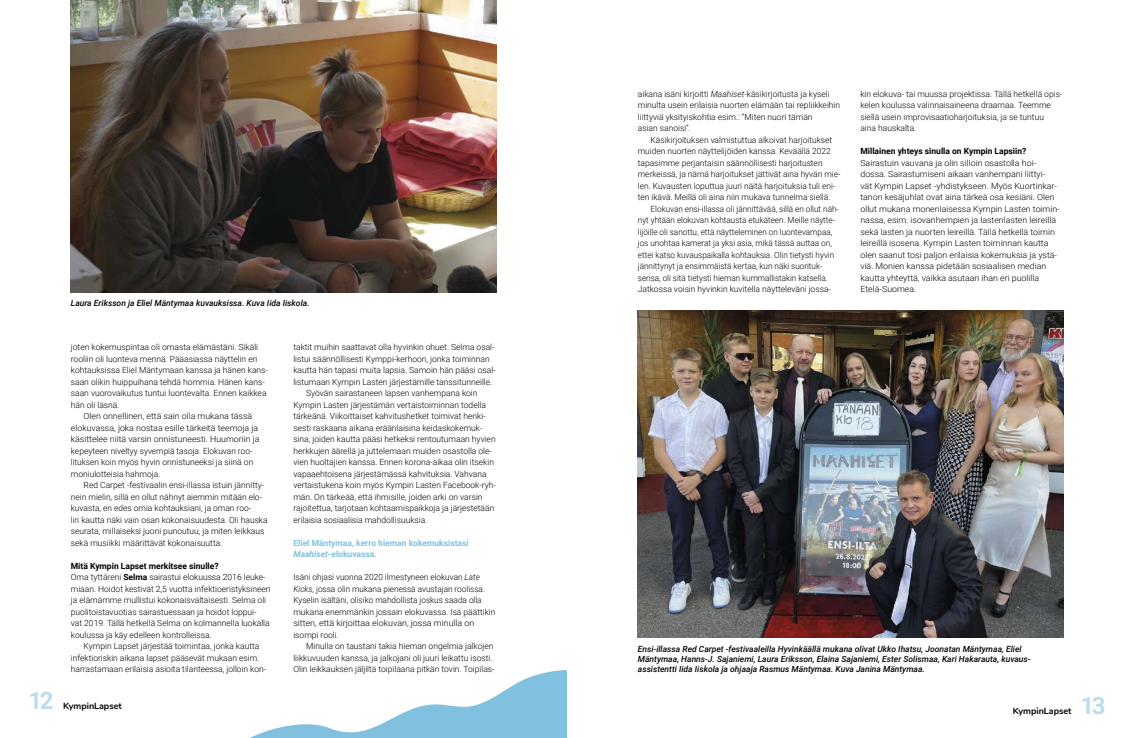
<style>
.page{position:relative;width:1134px;height:738px;background:#fff}
.page>*{position:absolute;margin:0;border:0;box-sizing:border-box;transform-origin:0 0}
.t1{font:700 24px "Roboto";color:#bdddec}
.t2{font:700 9px "Nunito";color:#000}
.t3{font:300 8.5px/11.5px "Roboto";color:#000}
.t4{font:300 8.5px/11.5px "Roboto";color:#000;scale:1.04 1}
.t5{font:300 8.5px/11.5px "Roboto";color:#000;scale:.96 1}
.t6{font:italic 500 8.5px/10px "Roboto";color:#000}
.t7{font:700 8.5px/11.5px "Roboto";color:#82c0df}
.t8{font:700 8.5px "Roboto";color:#000}
.s1{font-weight:700}
.s2{font-style:italic}
</style>
<div class="page">
<img style="left:71px;top:0;width:425px;height:292px">
<img style="left:638px;top:310px;width:425px;height:326px">
<svg style="left:250px;top:670px;width:317px;height:68px"></svg>
<p class="t6" style="left:71px;top:297px;width:240px">Laura Eriksson ja Eliel Mäntymaa kuvauksissa. Kuva Iida Iiskola.</p>
<p class="t3" style="left:71px;top:340px;width:189px">joten kokemuspintaa oli omasta elämästäni. Sikäli</p>
<p class="t3" style="left:71px;top:352px;width:188px">rooliin oli luonteva mennä. Pääasiassa näyttelin eri</p>
<p class="t3" style="left:71px;top:363px;width:199px">kohtauksissa Eliel Mäntymaan kanssa ja hänen kans-</p>
<p class="t3" style="left:71px;top:375px;width:195px">saan olikin huippuihana tehdä hommia. Hänen kans-</p>
<p class="t3" style="left:71px;top:386px;width:197px">saan vuorovaikutus tuntui luontevalta. Ennen kaikkea</p>
<p class="t3" style="left:71px;top:398px;width:50px">hän oli läsnä.</p>
<p class="t4" style="left:84px;top:409px;width:164px">Olen onnellinen, että sain olla mukana tässä</p>
<p class="t4" style="left:71px;top:421px;width:182px">elokuvassa, joka nostaa esille tärkeitä teemoja ja</p>
<p class="t4" style="left:71px;top:432px;width:183px">käsittelee niitä varsin onnistuneesti. Huumoriin ja</p>
<p class="t3" style="left:71px;top:444px;width:183px">kepeyteen niveltyy syvempiä tasoja. Elokuvan roo-</p>
<p class="t3" style="left:71px;top:455px;width:184px">lituksen koin myös hyvin onnistuneeksi ja siinä on</p>
<p class="t3" style="left:71px;top:467px;width:91px">moniulotteisia hahmoja.</p>
<p class="t3" style="left:84px;top:478px;width:182px">Red Carpet -festivaalin ensi-illassa istuin jännitty-</p>
<p class="t3" style="left:71px;top:490px;width:193px">nein mielin, sillä en ollut nähnyt aiemmin mitään elo-</p>
<p class="t3" style="left:71px;top:501px;width:182px">kuvasta, en edes omia kohtauksiani, ja oman roo-</p>
<p class="t3" style="left:71px;top:513px;width:198px">lin kautta näki vain osan kokonaisuudesta. Oli hauska</p>
<p class="t3" style="left:71px;top:524px;width:195px">seurata, millaiseksi juoni punoutuu, ja miten leikkaus</p>
<p class="t3" style="left:71px;top:536px;width:153px">sekä musiikki määrittävät kokonaisuutta.</p>
<p class="t3" style="left:71px;top:559px;width:201px"><span class="s1">Mitä Kympin Lapset merkitsee sinulle?<br></span>Oma tyttäreni <span class="s1">Selma</span> sairastui elokuussa 2016 leuke&shy;miaan. Hoidot kestivät 2,5 vuotta infektioeristyksineen ja elämämme mullistui kokonaisvaltaisesti. Selma oli puolitoistavuotias sairastuessaan ja hoidot loppui-<br>vat 2019. Tällä hetkellä Selma on kolmannella luokalla koulussa ja käy edelleen kontrolleissa.</p>
<p class="t3" style="left:71px;top:639px;width:197px;text-indent:13px">Kympin Lapset järjestää toimintaa, jonka kautta infektioriskin aikana lapset pääsevät mukaan esim. harrastamaan erilaisia asioita tilanteessa, jolloin kon-</p>
<h1 class="t1" style="left:28px;top:682px;width:27px">12</h1>
<p class="t2" style="left:63px;top:698px;width:60px">KympinLapset</p>
<p class="t3" style="left:293px;top:340px;width:203px">taktit muihin saattavat olla hyvinkin ohuet. Selma osal-</p>
<p class="t3" style="left:293px;top:352px;width:198px">listui säännöllisesti Kymppi-kerhoon, jonka toiminnan</p>
<p class="t3" style="left:293px;top:363px;width:204px">kautta hän tapasi muita lapsia. Samoin hän pääsi osal-</p>
<p class="t3" style="left:293px;top:375px;width:200px">listumaan Kympin Lasten järjestämille tanssitunneille.</p>
<p class="t3" style="left:306px;top:386px;width:173px">Syövän sairastaneen lapsen vanhempana koin</p>
<p class="t3" style="left:293px;top:398px;width:194px">Kympin Lasten järjestämän vertaistoiminnan todella</p>
<p class="t3" style="left:293px;top:409px;width:194px">tärkeänä. Viikoittaiset kahvitushetket toimivat henki-</p>
<p class="t3" style="left:293px;top:421px;width:191px">sesti raskaana aikana eräänlaisina keidaskokemuk-</p>
<p class="t3" style="left:293px;top:432px;width:204px">sina, joiden kautta pääsi hetkeksi rentoutumaan hyvien</p>
<p class="t3" style="left:293px;top:444px;width:200px">herkkujen äärellä ja juttelemaan muiden osastolla ole-</p>
<p class="t3" style="left:293px;top:455px;width:202px">vien huoltajien kanssa. Ennen korona-aikaa olin itsekin</p>
<p class="t3" style="left:293px;top:467px;width:195px">vapaaehtoisena järjestämässä kahvituksia. Vahvana</p>
<p class="t3" style="left:293px;top:478px;width:204px">vertaistukena koin myös Kympin Lasten Facebook-ryh-</p>
<p class="t3" style="left:293px;top:490px;width:191px">män. On tärkeää, että ihmisille, joiden arki on varsin</p>
<p class="t3" style="left:293px;top:501px;width:202px">rajoitettua, tarjotaan kohtaamispaikkoja ja järjestetään</p>
<p class="t3" style="left:293px;top:513px;width:135px">erilaisia sosiaalisia mahdollisuuksia.</p>
<p class="t7" style="left:293px;top:536px;width:177px">Eliel Mäntymaa, kerro hieman kokemuksistasi<br><span class="s2">Maahiset</span>-elokuvassa.</p>
<p class="t3" style="left:293px;top:570px;width:204px">Isäni ohjasi vuonna 2020 ilmestyneen elokuvan <span class="s2">Late Kicks</span>, jossa olin mukana pienessä avustajan roolissa.<br>Kyselin isältäni, olisiko mahdollista joskus saada olla mukana enemmänkin jossain elokuvassa. Isä päättikin sitten, että kirjoittaa elokuvan, jossa minulla on isompi rooli.</p>
<p class="t3" style="left:293px;top:639px;width:203px;text-indent:13px">Minulla on taustani takia hieman ongelmia jalkojen liikkuvuuden kanssa, ja jalkojani oli juuri leikattu isosti.<br>Olin leikkauksen jäljiltä toipilaana pitkän tovin. Toipilas-</p>
<p class="t3" style="left:638px;top:87px;width:204px">aikana isäni kirjoitti <span class="s2">Maahiset</span>-käsikirjoitusta ja kyseli minulta usein erilaisia nuorten elämään tai repliikkeihin liittyviä yksityiskohtia esim.: ”Miten nuori tämän<br>asian sanoisi”.</p>
<p class="t3" style="left:638px;top:133px;width:204px;text-indent:13px">Käsikirjoituksen valmistuttua alkoivat harjoitukset muiden nuorten näyttelijöiden kanssa. Keväällä 2022 tapasimme perjantaisin säännöllisesti harjoitusten merkeissä, ja nämä harjoitukset jättivät aina hyvän mie&shy;len. Kuvausten loputtua juuri näitä harjoituksia tuli eni&shy;ten ikävä. Meillä oli aina niin mukava tunnelma siellä.</p>
<p class="t5" style="left:638px;top:202px;width:211px;text-indent:13px">Elokuvan ensi-illassa oli jännittävää, sillä en ollut näh&shy;nyt yhtään elokuvan kohtausta etukäteen. Meille näytte&shy;lijöille oli sanottu, että näytteleminen on luontevampaa, jos unohtaa kamerat ja yksi asia, mikä tässä auttaa on, ettei katso kuvauspaikalla kohtauksia. Olin tietysti hyvin jännittynyt ja ensimmäistä kertaa, kun näki suorituk&shy;sensa, oli sitä tietysti hieman kummallistakin katsella.<br>Jatkossa voisin hyvinkin kuvitella näytteleväni jossa-</p>
<p class="t3" style="left:860px;top:87px;width:203px">kin elokuva- tai muussa projektissa. Tällä hetkellä opis&shy;kelen koulussa valinnaisaineena draamaa. Teemme siellä usein improvisaatioharjoituksia, ja se tuntuu<br>aina hauskalta.</p>
<p class="t8" style="left:860px;top:145px;width:168px">Millainen yhteys sinulla on Kympin Lapsiin?</p>
<p class="t4" style="left:860px;top:156px;width:193px">Sairastuin vauvana ja olin silloin osastolla hoi&shy;dossa. Sairastumiseni aikaan vanhempani liittyi-<br>vät Kympin Lapset -yhdistykseen. Myös Kuortinkar&shy;tanon kesäjuhlat ovat aina tärkeä osa kesiäni. Olen ollut mukana monenlaisessa Kympin Lasten toimin&shy;nassa, esim. isovanhempien ja lastenlasten leireillä sekä lasten ja nuorten leireillä. Tällä hetkellä toimin leireillä isosena. Kympin Lasten toiminnan kautta olen saanut tosi paljon erilaisia kokemuksia ja ystä&shy;viä. Monien kanssa pidetään sosiaalisen median kautta yhteyttä, vaikka asutaan ihan eri puolilla Etelä-Suomea.</p>
<p class="t6" style="left:638px;top:643px;width:394px">Ensi-illassa Red Carpet -festivaaleilla Hyvinkäällä mukana olivat Ukko Ihatsu, Joonatan Mäntymaa, Eliel<br>Mäntymaa, Hanns-J. Sajaniemi, Laura Eriksson, Elaina Sajaniemi, Ester Solismaa, Kari Hakarauta, kuvaus&shy;assistentti Iida Iiskola ja ohjaaja Rasmus Mäntymaa. Kuva Janina Mäntymaa.</p>
<p class="t2" style="left:1013px;top:704px;width:60px">KympinLapset</p>
<h1 class="t1" style="left:1080px;top:688px;width:27px">13</h1>
</div>
